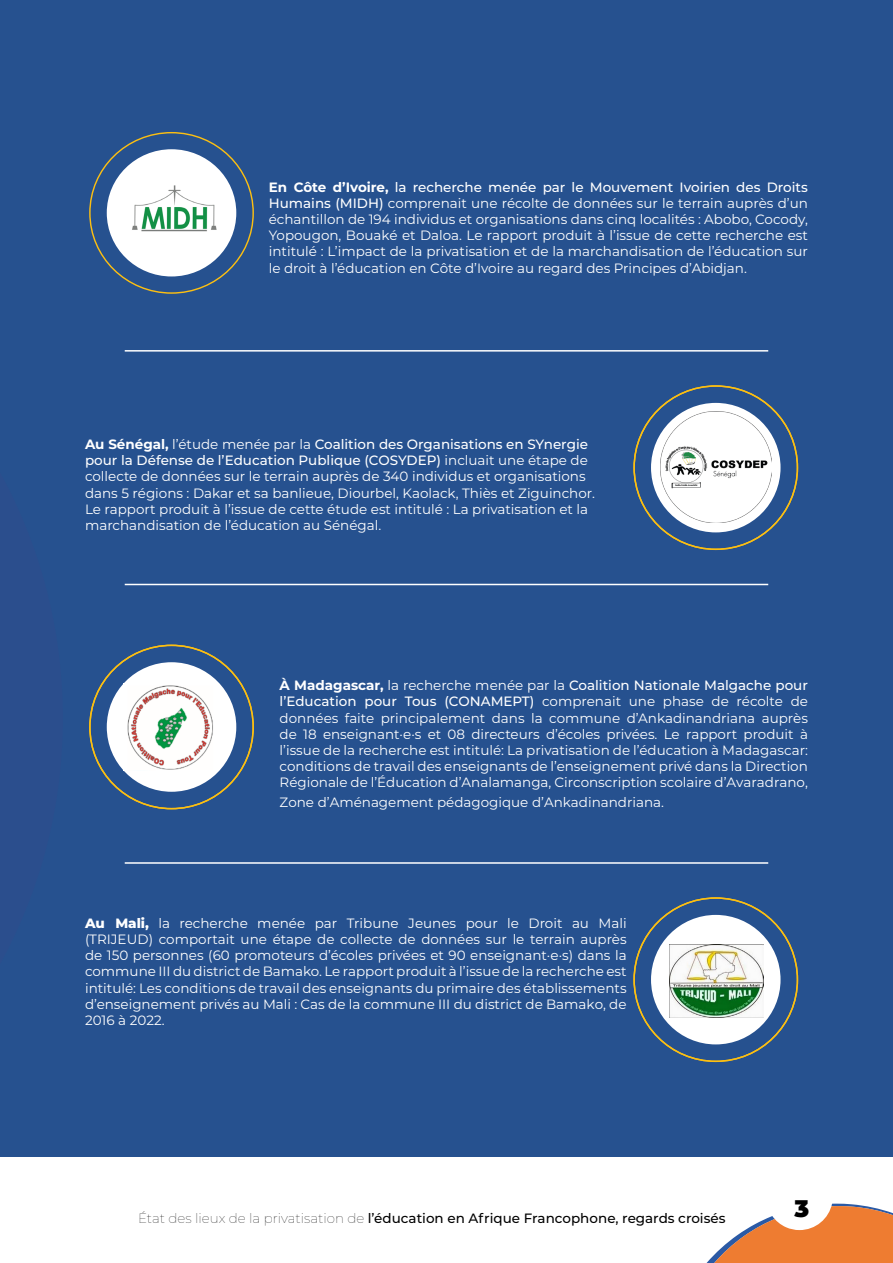
<style>
.page{position:relative;width:893px;height:1263px;background:#fff}
.page>*{position:absolute;margin:0;border:0;box-sizing:border-box;transform-origin:0 0}
.t1{font:900 24px "Montserrat";color:#000}
.t2{font:13.5px/16.2px "Montserrat";color:#fff;text-align:justify}
.t3{font:500 13.5px "Montserrat";color:#000}
.s1{font-weight:700}
.s2{font-weight:500}
.s3{font-weight:800}
.s4{font-weight:100}
</style>
<div class="page">
<div style="left:0;top:0;width:893px;height:1157px;background:#26518f"></div>
<div style="left:107px;top:149px;width:129px;height:127px;background:#fff;border-radius:50%"></div>
<div style="left:107px;top:662px;width:129px;height:130px;background:#fff;border-radius:50%"></div>
<div style="left:651px;top:403px;width:129px;height:129px;background:#fff;border-radius:50%"></div>
<div style="left:651px;top:915px;width:129px;height:129px;background:#fff;border-radius:50%"></div>
<img style="left:132px;top:185px;width:85px;height:47px">
<img style="left:661px;top:411px;width:111px;height:111px">
<img style="left:669px;top:944px;width:94px;height:73px">
<hr style="left:125px;top:350px;width:643px;height:2px;background:#fff">
<hr style="left:125px;top:584px;width:643px;height:1px;background:#fff">
<hr style="left:125px;top:862px;width:643px;height:2px;background:#fff">
<img style="left:127px;top:685px;width:86px;height:85px">
<svg style="left:707px;top:1203px;width:186px;height:60px"></svg>
<p class="t2" style="left:269px;top:178px;width:541px"><span class="s1">En Côte d’Ivoire,</span> <span class="s2">la recherche menée par le Mouvement Ivoirien des Droits Humains (MIDH)</span> comprenait une récolte de données sur le terrain auprès d’un échantillon de 194 individus et organisations dans cinq localités : Abobo, Cocody, Yopougon, Bouaké et Daloa. Le rapport produit à l’issue de cette recherche est intitulé : L’impact de la privatisation et de la marchandisation de l’éducation sur le droit à l’éducation en Côte d’Ivoire au regard des Principes d’Abidjan.</p>
<p class="t2" style="left:85px;top:436px;width:511px;text-align:left"><span class="s1">Au Sénégal,</span> l’étude menée par la <span class="s2">Coalition des Organisations en SYnergie pour la Défense de l’Education Publique (COSYDEP)</span> incluait une étape de collecte de données sur le terrain auprès de 340 individus et organisations dans 5 régions : Dakar et sa banlieue, Diourbel, Kaolack, Thiès et Ziguinchor.<br>Le rapport produit à l’issue de cette étude est intitulé : La privatisation et la marchandisation de l’éducation au Sénégal.</p>
<p class="t2" style="left:280px;top:677px;width:530px"><span class="s1">À Madagascar,</span> la recherche menée par la <span class="s2">Coalition Nationale Malgache pour l’Education pour Tous (CONAMEPT)</span> comprenait une phase de récolte de données faite principalement dans la commune d’Ankadinandriana auprès de 18 enseignant·e·s et 08 directeurs d’écoles privées. Le rapport produit à l’issue de la recherche est intitulé: La privatisation de l’éducation à Madagascar: conditions de travail des enseignants de l’enseignement privé dans la Direction Régionale de l’Éducation d’Analamanga, Circonscription scolaire d’Avaradrano,</p>
<p class="t2" style="left:280px;top:794px;width:386px">Zone d’Aménagement pédagogique d’Ankadinandriana.</p>
<p class="t2" style="left:85px;top:914px;width:543px"><span class="s3">Au Mali,</span> la recherche menée par Tribune Jeunes pour le Droit au Mali (TRIJEUD) comportait une étape de collecte de données sur le terrain auprès de 150 personnes (60 promoteurs d’écoles privées et 90 enseignant·e·s) dans la commune III du district de Bamako. Le rapport produit à l’issue de la recherche est intitulé: Les conditions de travail des enseignants du primaire des établissements d’enseignement privés au Mali : Cas de la commune III du district de Bamako, de 2016 à 2022.</p>
<p class="t3" style="left:138px;top:1208px;width:589px"><span class="s4">État des lieux de la privatisation de</span> l’éducation en Afrique Francophone, regards croisés</p>
<h1 class="t1" style="left:795px;top:1190px;width:16px">3</h1>
</div>
